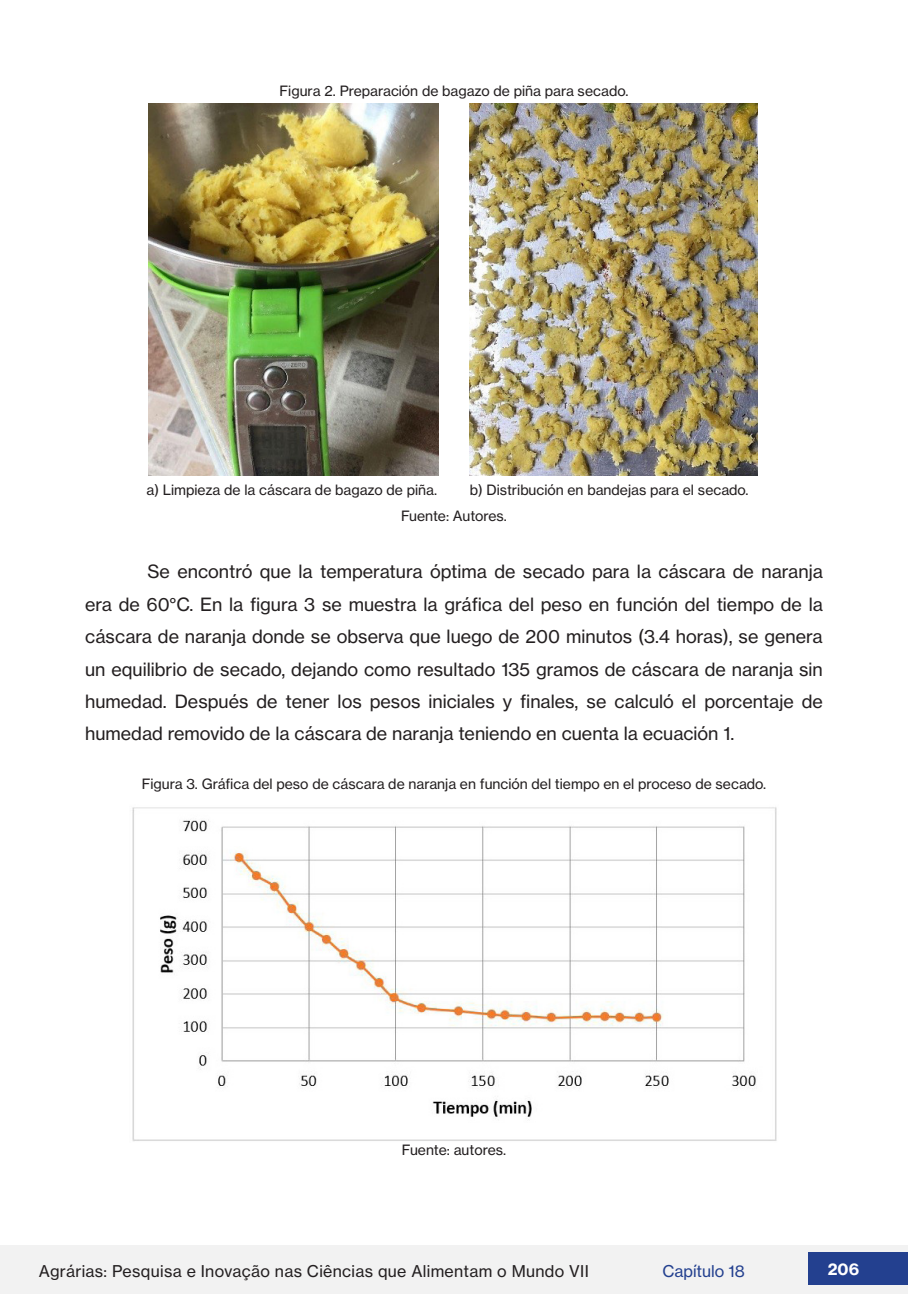
<style>
.page{position:relative;width:908px;height:1304px;background:#fff}
.page>*{position:absolute;margin:0;border:0;box-sizing:border-box;transform-origin:0 0}
.CORPO_DO_TEXTO_ATUAL{font:18px/32.4px "N Haas Grotesk TX Pro 55 Rg";color:#231f20;text-align:justify}
.t1{font:16px "N Haas Grotesk TX Pro 55 Rg";letter-spacing:.02em;color:#231f20}
.t2{font:16px "N Haas Grotesk TX Pro 55 Rg";color:#23408f}
.t3{font:16px "N Haas Grotesk TX Pro 75 Bd";color:#fff}
.LEGENDAS_DE_TABELAS{font:14px "N Haas Grotesk TX Pro 55 Rg";color:#231f20}
</style>
<div class="page">
<div style="left:0;top:1245px;width:907px;height:49px;background:#f2f2f2"></div>
<div style="left:808px;top:1252px;width:99px;height:33px;background:#23408f"></div>
<img style="left:469px;top:104px;width:288px;height:371px">
<img style="left:149px;top:104px;width:289px;height:371px">
<img style="left:132px;top:807px;width:645px;height:334px">
<p class="LEGENDAS_DE_TABELAS" style="left:279px;top:82px;width:350px">Figura 2. Preparación de bagazo de piña para secado.</p>
<p class="LEGENDAS_DE_TABELAS" style="left:146px;top:481px;width:292px">a) Limpieza de la cáscara de bagazo de piña.</p>
<p class="LEGENDAS_DE_TABELAS" style="left:469px;top:481px;width:280px">b) Distribución en bandejas para el secado.</p>
<p class="LEGENDAS_DE_TABELAS" style="left:401px;top:507px;width:107px">Fuente: Autores.</p>
<p class="CORPO_DO_TEXTO_ATUAL" style="left:85px;top:556px;width:739px;text-indent:62px">Se encontró que la temperatura óptima de secado para la cáscara de naranja era de 60°C. En la figura 3 se muestra la gráfica del peso en función del tiempo de la cáscara de naranja donde se observa que luego de 200 minutos (3.4 horas), se genera un equilibrio de secado, dejando como resultado 135 gramos de cáscara de naranja sin humedad. Después de tener los pesos iniciales y finales, se calculó el porcentaje de humedad removido de la cáscara de naranja teniendo en cuenta la ecuación 1.</p>
<p class="LEGENDAS_DE_TABELAS" style="left:142px;top:775px;width:625px">Figura 3. Gráfica del peso de cáscara de naranja en función del tiempo en el proceso de secado.</p>
<p class="LEGENDAS_DE_TABELAS" style="left:401px;top:1141px;width:106px">Fuente: autores.</p>
<p class="t1" style="left:39px;top:1261px;width:551px">Agrárias: Pesquisa e Inovação nas Ciências que Alimentam o Mundo VII</p>
<p class="t2" style="left:662px;top:1261px;width:84px">Capítulo 18</p>
<p class="t3" style="left:827px;top:1259px;width:33px">206</p>
</div>
